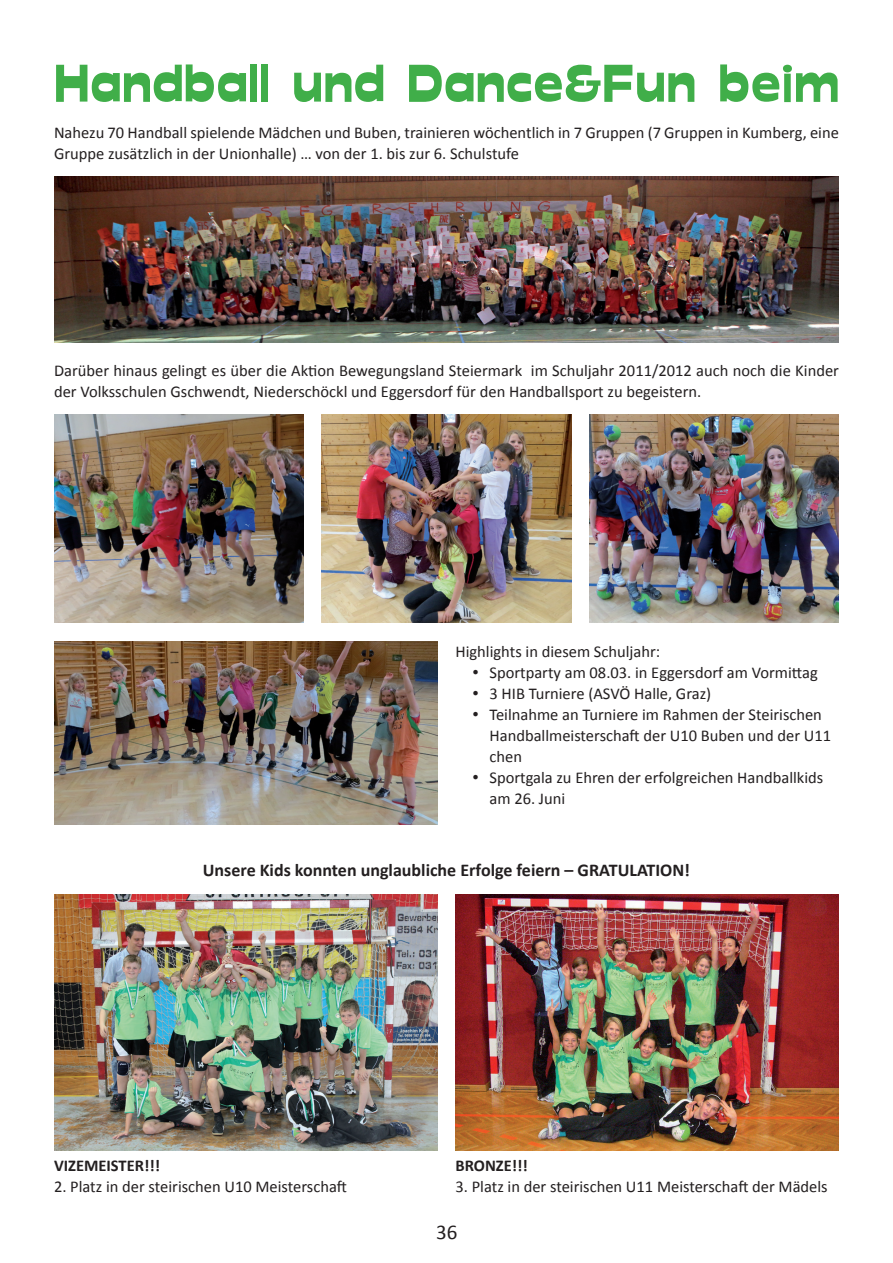
<style>
.page{position:relative;width:893px;height:1263px;background:#fff}
.page>*{position:absolute;margin:0;border:0;box-sizing:border-box;transform-origin:0 0}
.t1{font:51px "Glockenspiel";letter-spacing:.01em;color:#40ae49}
.t2{font:21px "Calibri";color:#231f20}
.t3{font:700 18px "Calibri";color:#231f20}
.t4{font:16.5px/21px "Calibri";color:#231f20}
.t5{font:700 16.5px "Calibri";color:#231f20}
.s1{font-family:"Times New Roman";font-size:18px}
</style>
<div class="page">
<img style="left:54px;top:177px;width:785px;height:166px">
<img style="left:322px;top:415px;width:249px;height:208px">
<img style="left:455px;top:894px;width:384px;height:256px">
<img style="left:54px;top:894px;width:383px;height:256px">
<img style="left:589px;top:415px;width:250px;height:208px">
<img style="left:54px;top:641px;width:383px;height:183px">
<img style="left:54px;top:415px;width:250px;height:208px">
<p class="t1" style="left:54px;top:54px;width:786px">Handball und Dance&amp;Fun beim</p>
<p class="t4" style="left:54px;top:122px;width:786px">Nahezu 70 Handball spielende Mädchen und Buben, trainieren wöchentlich in 7 Gruppen (7 Gruppen in Kumberg, eine<br>Gruppe zusätzlich in der Unionhalle) … von der 1. bis zur 6. Schulstufe</p>
<p class="t4" style="left:54px;top:360px;width:786px">Darüber hinaus gelingt es über die Aktion Bewegungsland Steiermark im Schuljahr 2011/2012 auch noch die Kinder der Volksschulen Gschwendt, Niederschöckl und Eggersdorf für den Handballsport zu begeistern.</p>
<p class="t4" style="left:455px;top:641px;width:206px">Highlights in diesem Schuljahr:</p>
<p class="t4" style="left:472px;top:662px;width:347px"><span class="s1">•</span> Sportparty am 08.03. in Eggersdorf am Vormittag</p>
<p class="t4" style="left:472px;top:683px;width:240px"><span class="s1">•</span> 3 HIB Turniere (ASVÖ Halle, Graz)</p>
<p class="t4" style="left:489px;top:704px;width:343px;text-indent:-17px"><span class="s1">•</span> Teilnahme an Turniere im Rahmen der Steirischen<br>Handballmeisterschaft der U10 Buben und der U11 chen</p>
<p class="t4" style="left:489px;top:767px;width:335px;text-indent:-17px"><span class="s1">•</span> Sportgala zu Ehren der erfolgreichen Handballkids am 26. Juni</p>
<p class="t3" style="left:203px;top:859px;width:489px">Unsere Kids konnten unglaubliche Erfolge feiern – GRATULATION!</p>
<p class="t5" style="left:54px;top:1155px;width:108px">VIZEMEISTER!!!</p>
<p class="t4" style="left:54px;top:1176px;width:294px">2. Platz in der steirischen U10 Meisterschaft</p>
<p class="t5" style="left:455px;top:1155px;width:74px">BRONZE!!!</p>
<p class="t4" style="left:455px;top:1176px;width:374px">3. Platz in der steirischen U11 Meisterschaft der Mädels</p>
<p class="t2" style="left:436px;top:1219px;width:23px">36</p>
</div>
